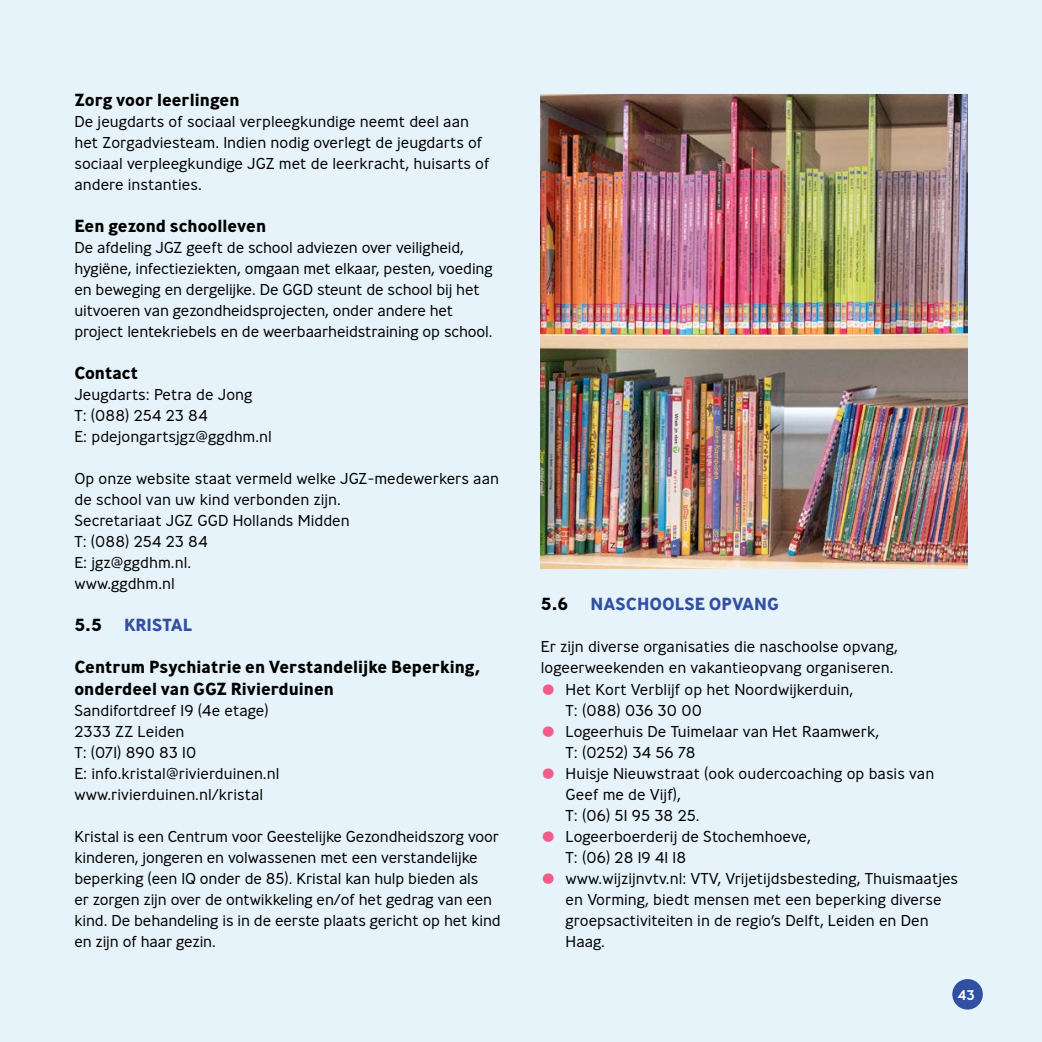
<style>
.page{position:relative;width:1042px;height:1042px;background:#e6f3fa}
.page>*{position:absolute;margin:0;border:0;box-sizing:border-box;transform-origin:0 0}
.tussenkop{font:700 17.5px/21px "Ministry";color:#000}
.t1{font:700 17.5px "Ministry";color:#3250a2}
.plat{font:300 15.75px/21px "Ministry";color:#000}
.t2{font:500 14px "Ministry";color:#fff}
.s1{font-weight:700;font-size:28px;color:#f35c88}
</style>
<div class="page">
<img style="left:541px;top:95px;width:426px;height:473px">
<div style="left:952px;top:979px;width:31px;height:30px;background:#3250a2;border-radius:50%"></div>
<p class="tussenkop" style="left:74px;top:89px;width:167px">Zorg voor leerlingen</p>
<p class="plat" style="left:74px;top:111px;width:417px">De jeugdarts of sociaal verpleegkundige neemt deel aan het Zorgadviesteam. Indien nodig overlegt de jeugdarts of sociaal verpleegkundige JGZ met de leerkracht, huisarts of andere instanties.</p>
<p class="tussenkop" style="left:74px;top:215px;width:193px">Een gezond schoolleven</p>
<p class="plat" style="left:74px;top:237px;width:420px">De afdeling JGZ geeft de school adviezen over veiligheid, hygiëne, infectieziekten, omgaan met elkaar, pesten, voeding en beweging en dergelijke. De GGD steunt de school bij het uitvoeren van gezondheidsprojecten, onder andere het project lentekriebels en de weerbaarheidstraining op school.</p>
<p class="tussenkop" style="left:74px;top:362px;width:65px">Contact</p>
<p class="plat" style="left:74px;top:384px;width:179px">Jeugdarts: Petra de Jong</p>
<p class="plat" style="left:74px;top:405px;width:135px">T: (088) 254 23 84</p>
<p class="plat" style="left:74px;top:426px;width:199px">E: pdejongartsjgz@ggdhm.nl</p>
<p class="plat" style="left:74px;top:468px;width:426px">Op onze website staat vermeld welke JGZ-medewerkers aan de school van uw kind verbonden zijn.</p>
<p class="plat" style="left:74px;top:510px;width:277px">Secretariaat JGZ GGD Hollands Midden</p>
<p class="plat" style="left:74px;top:531px;width:135px">T: (088) 254 23 84</p>
<p class="plat" style="left:74px;top:552px;width:118px">E: jgz@ggdhm.nl.</p>
<p class="plat" style="left:74px;top:573px;width:102px">www.ggdhm.nl</p>
<p class="tussenkop" style="left:74px;top:614px;width:29px">5.5</p>
<p class="t1" style="left:124px;top:614px;width:70px">KRISTAL</p>
<p class="tussenkop" style="left:74px;top:656px;width:407px">Centrum Psychiatrie en Verstandelijke Beperking, onderdeel van GGZ Rivierduinen</p>
<p class="plat" style="left:74px;top:699px;width:196px">Sandifortdreef 19 (4e etage)</p>
<p class="plat" style="left:74px;top:720px;width:112px">2333 ZZ Leiden</p>
<p class="plat" style="left:74px;top:741px;width:123px">T: (071) 890 83 10</p>
<p class="plat" style="left:74px;top:762px;width:207px">E: info.kristal@rivierduinen.nl</p>
<p class="plat" style="left:74px;top:783px;width:190px">www.rivierduinen.nl/kristal</p>
<p class="plat" style="left:74px;top:825px;width:428px">Kristal is een Centrum voor Geestelijke Gezondheidszorg voor kinderen, jongeren en volwassenen met een verstandelijke beperking (een IQ onder de 85). Kristal kan hulp bieden als<br>er zorgen zijn over de ontwikkeling en/of het gedrag van een kind. De behandeling is in de eerste plaats gericht op het kind en zijn of haar gezin.</p>
<p class="tussenkop" style="left:541px;top:593px;width:29px">5.6</p>
<p class="t1" style="left:590px;top:593px;width:190px">NASCHOOLSE OPVANG</p>
<p class="plat" style="left:541px;top:636px;width:358px">Er zijn diverse organisaties die naschoolse opvang, logeerweekenden en vakantieopvang organiseren.</p>
<p class="plat" style="left:566px;top:678px;width:289px;text-indent:-25px"><span class="s1">•</span> Het Kort Verblijf op het Noordwijkerduin,<br>T: (088) 036 30 00</p>
<p class="plat" style="left:566px;top:720px;width:315px;text-indent:-25px"><span class="s1">•</span> Logeerhuis De Tuimelaar van Het Raamwerk,<br>T: (0252) 34 56 78</p>
<p class="plat" style="left:566px;top:762px;width:370px;text-indent:-25px"><span class="s1">•</span> Huisje Nieuwstraat (ook oudercoaching op basis van<br>Geef me de Vijf),<br>T: (06) 51 95 38 25.</p>
<p class="plat" style="left:566px;top:825px;width:247px;text-indent:-25px"><span class="s1">•</span> Logeerboerderij de Stochemhoeve,<br>T: (06) 28 19 41 18</p>
<p class="plat" style="left:566px;top:867px;width:394px;text-indent:-25px"><span class="s1">•</span> www.wijzijnvtv.nl: VTV, Vrijetijdsbesteding, Thuismaatjes en Vorming, biedt mensen met een beperking diverse groepsactiviteiten in de regio’s Delft, Leiden en Den Haag.</p>
<p class="t2" style="left:958px;top:985px;width:18px">43</p>
</div>
